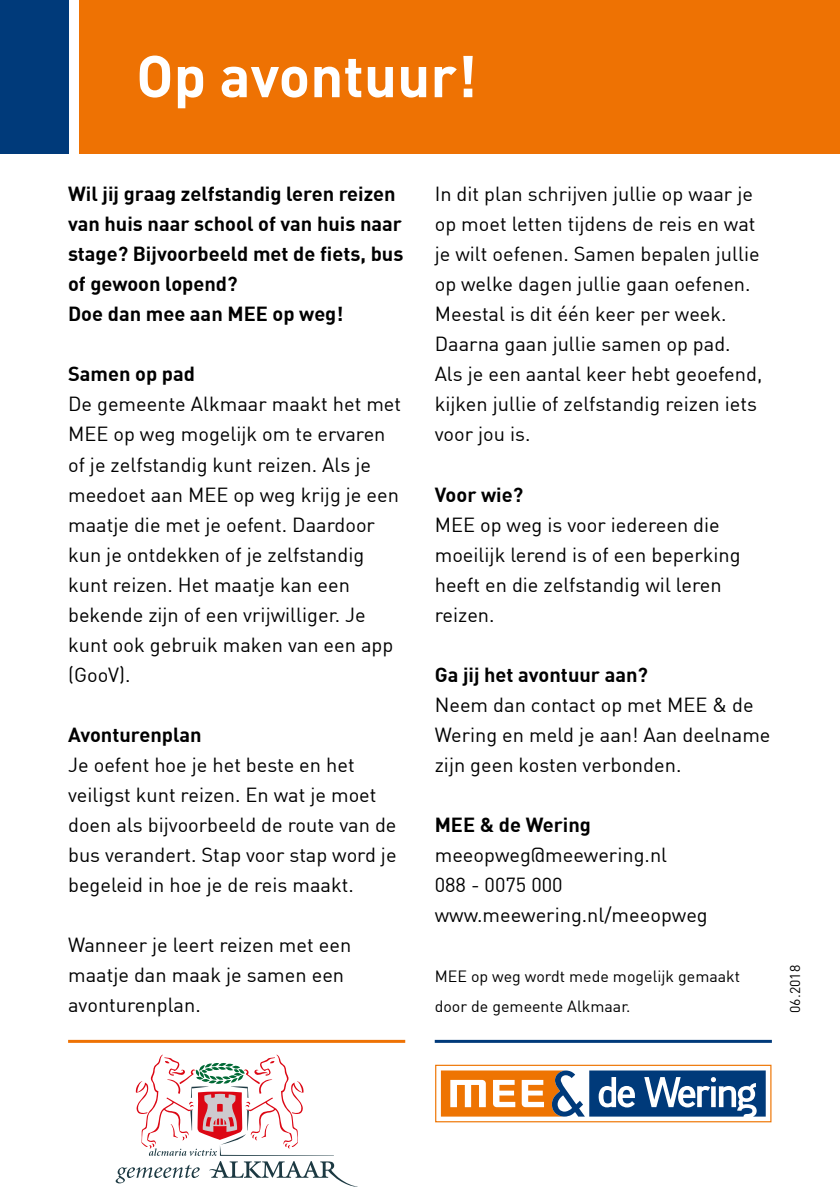
<style>
.page{position:relative;width:840px;height:1191px;background:#fff}
.page>*{position:absolute;margin:0;border:0;box-sizing:border-box;transform-origin:0 0}
.t1{font:700 58px "DIN";color:#fff}
.t2{font:20px/30px "DIN";color:#000}
.t3{font:700 20px/30px "DIN";color:#000}
.t4{font:16px/30px "DIN";color:#000}
.t5{font:14px "DIN";color:#000}
</style>
<div class="page">
<div style="left:79px;top:0;width:760px;height:153px;background:#ee7203"></div>
<div style="left:435px;top:1064px;width:336px;height:58px;border:1px solid #ee7402"></div>
<svg style="left:440px;top:1070px;width:325px;height:46px"></svg>
<div style="left:742px;top:1089px;width:8px;height:9px;background:#003a7a;border-radius:50%"></div>
<hr style="left:68px;top:1039px;width:337px;height:3px;background:#ee7203">
<hr style="left:434px;top:1039px;width:337px;height:3px;background:#003a7a">
<div style="left:0;top:0;width:68px;height:153px;background:#003a7a"></div>
<svg style="left:116px;top:1164px;width:83px;height:19px"></svg>
<svg style="left:209px;top:1161px;width:145px;height:25px"></svg>
<svg style="left:136px;top:1054px;width:168px;height:101px"></svg>
<h1 class="t1" style="left:136px;top:38px;width:342px">Op avontuur!</h1>
<p class="t3" style="left:68px;top:178px;width:336px">Wil jij graag zelfstandig leren reizen van huis naar school of van huis naar stage? Bijvoorbeeld met de fiets, bus of gewoon lopend?<br>Doe dan mee aan MEE op weg!</p>
<p class="t3" style="left:68px;top:358px;width:128px">Samen op pad</p>
<p class="t2" style="left:68px;top:389px;width:334px">De gemeente Alkmaar maakt het met<br>MEE op weg mogelijk om te ervaren of je zelfstandig kunt reizen. Als je meedoet aan MEE op weg krijg je een maatje die met je oefent. Daardoor kun je ontdekken of je zelfstandig kunt reizen. Het maatje kan een bekende zijn of een vrijwilliger. Je kunt ook gebruik maken van een app (GooV).</p>
<p class="t3" style="left:68px;top:718px;width:135px">Avonturenplan</p>
<p class="t2" style="left:68px;top:749px;width:330px">Je oefent hoe je het beste en het veiligst kunt reizen. En wat je moet doen als bijvoorbeeld de route van de bus verandert. Stap voor stap word je begeleid in hoe je de reis maakt.</p>
<p class="t2" style="left:68px;top:929px;width:284px">Wanneer je leert reizen met een maatje dan maak je samen een avonturenplan.</p>
<p class="t2" style="left:434px;top:179px;width:329px">In dit plan schrijven jullie op waar je op moet letten tijdens de reis en wat je wilt oefenen. Samen bepalen jullie op welke dagen jullie gaan oefenen.<br>Meestal is dit één keer per week.<br>Daarna gaan jullie samen op pad.<br>Als je een aantal keer hebt geoefend, kijken jullie of zelfstandig reizen iets voor jou is.</p>
<p class="t3" style="left:434px;top:478px;width:90px">Voor wie?</p>
<p class="t2" style="left:434px;top:509px;width:307px">MEE op weg is voor iedereen die moeilijk lerend is of een beperking heeft en die zelfstandig wil leren reizen.</p>
<p class="t3" style="left:434px;top:658px;width:215px">Ga jij het avontuur aan?</p>
<p class="t2" style="left:434px;top:689px;width:337px">Neem dan contact op met MEE &amp; de<br>Wering en meld je aan! Aan deelname zijn geen kosten verbonden.</p>
<p class="t3" style="left:434px;top:808px;width:157px">MEE &amp; de Wering</p>
<p class="t2" style="left:434px;top:839px;width:274px">meeopweg@meewering.nl<br>088 - 0075 000 www.meewering.nl/meeopweg</p>
<p class="t4" style="left:434px;top:960px;width:307px">MEE op weg wordt mede mogelijk gemaakt door de gemeente Alkmaar.</p>
<p class="t5" style="left:786px;top:1012px;width:49px;rotate:-90deg">06.2018</p>
</div>
